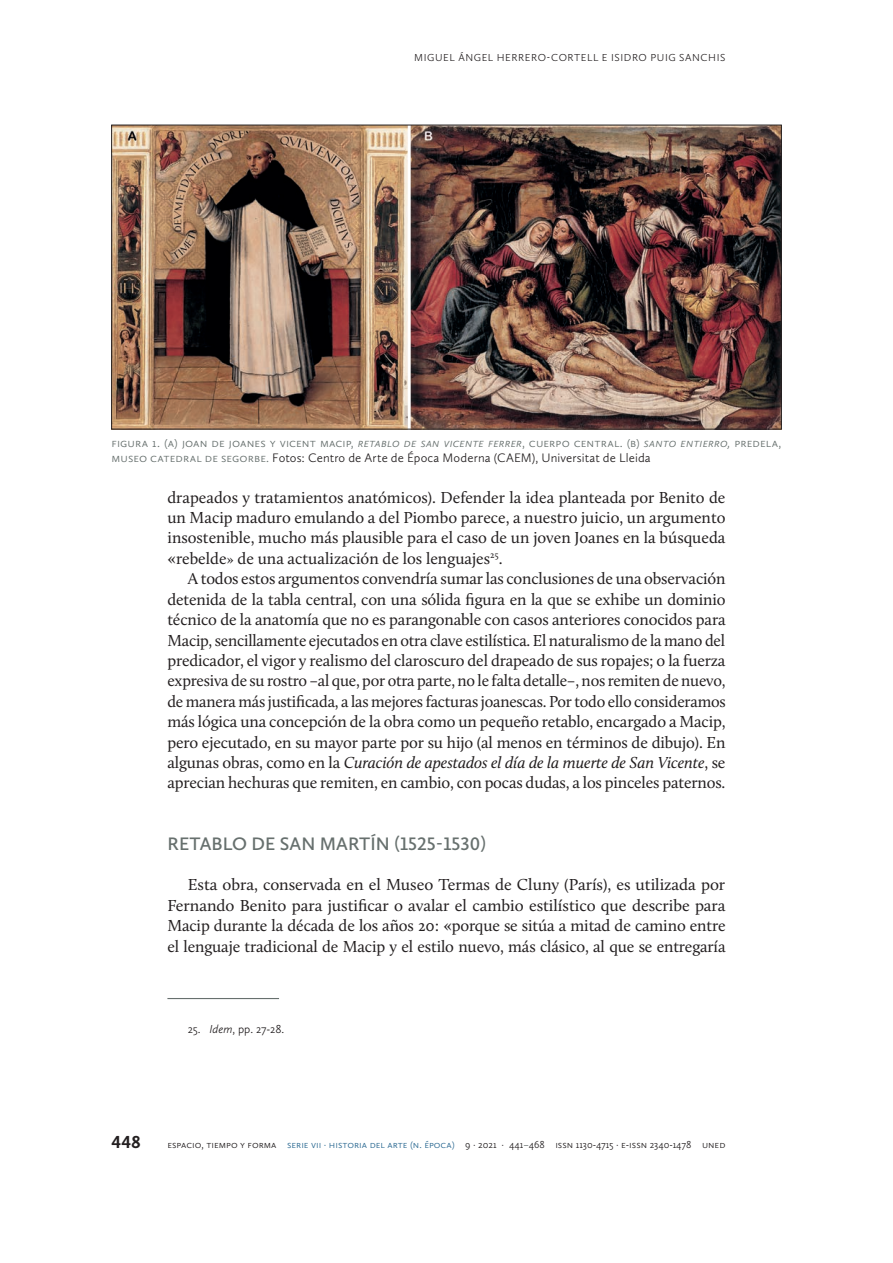
<style>
.page{position:relative;width:893px;height:1263px;background:#fff}
.page>*{position:absolute;margin:0;border:0;box-sizing:border-box;transform-origin:0 0}
.t1{font:600 18.75px "Calluna Sans";letter-spacing:.005em;color:#67706e}
.t2{font:700 18px "Calluna Sans";color:#231f20}
.t3{font:16.5px/20.4px "Calluna";letter-spacing:-.01em;color:#231f20;text-align:justify}
.t4{font:300 12.75px/14.2px "Calluna Sans";letter-spacing:.005em;color:#67706e}
.t5{font:300 12px "Calluna Sans";color:#231f20}
.t6{font:300 10.5px "Calluna Sans";color:#231f20}
.t7{font:300 10.5px "Calluna Sans";color:#286790}
.s1{font-style:italic}
.s2{color:#231f20}
.s3{font-size:13.5px}
.s4{color:#286790}
.s5{font-weight:400;color:#67706e}
</style>
<div class="page">
<hr style="left:167px;top:998px;width:112px;height:1px;background:#67706e">
<img style="left:113px;top:127px;width:666px;height:300px">
<p class="t6" style="left:414px;top:52px;width:17px">Miguel</p>
<p class="t6" style="left:458px;top:52px;width:15px">Ángel</p>
<p class="t6" style="left:497px;top:52px;width:16px">Herrero</p>
<p class="t6" style="left:547px;top:52px;width:16px">-Cortell</p>
<p class="t6" style="left:602px;top:52px;width:20px">e Isidro</p>
<p class="t6" style="left:650px;top:52px;width:14px">Puig</p>
<p class="t6" style="left:679px;top:52px;width:13px">Sanchis</p>
<p class="t4" style="left:112px;top:436px;width:671px">FIGURA 1. (A) JOAN DE JOAN ES Y VICENT MACIP, <span class="s1">RETABLO DE SAN VICENTE FERRER</span>, CUERPO CENTRAL. (B) <span class="s1">SANTO ENTIERRO,</span> PREDELA,<br>MUSEO CATEDRAL DE SEGORBE. <span class="s2">Fotos: Centro de Arte de Época Moderna (CAEM), Universitat de Lleida</span></p>
<p class="t3" style="left:167px;top:487px;width:560px">drapeados y tratamientos anatómicos). Defender la idea planteada por Benito de un Macip maduro emulando a del Piombo parece, a nuestro juicio, un argumento insostenible, mucho más plausible para el caso de un joven Joanes en la búsqueda «rebelde<span class="s3">»</span> de una actualización de los lenguajes<sup>25</sup>.</p>
<p class="t3" style="left:167px;top:568px;width:560px;text-indent:20px">A todos estos argumentos convendría sumar las conclusiones de una observación detenida de la tabla central, con una sólida figura en la que se exhibe un dominio técnico de la anatomía que no es parangonable con casos anteriores conocidos para Macip, sencillamente ejecutados en otra clave estilística. El naturalismo de la mano del predicador, el vigor y realismo del claroscuro del drapeado de sus ropajes; o la fuerza expresiva de su rostro –al que, por otra parte, no le falta detalle–, nos remiten de nuevo, de manera más justificada, a las mejores facturas joanescas. Por todo ello consideramos más lógica una concepción de la obra como un pequeño retablo, encargado a Macip, pero ejecutado, en su mayor parte por su hijo (al menos en términos de dibujo). En algunas obras, como en la <span class="s1">Curación de apestados el día de la muerte de San Vicente</span>, se aprecian hechuras que remiten, en cambio, con pocas dudas, a los pinceles paternos.</p>
<p class="t1" style="left:168px;top:832px;width:320px">RETABLO DE SAN MARTÍN (1525-1530)</p>
<p class="t3" style="left:167px;top:874px;width:560px;text-indent:20px">Esta obra, conservada en el Museo Termas de Cluny (París), es utilizada por Fernando Benito para justificar o avalar el cambio estilístico que describe para Macip durante la década de los años 20: «porque se sitúa a mitad de camino entre el lenguaje tradicional de Macip y el estilo nuevo, más clásico, al que se entregaría</p>
<p class="t5" style="left:188px;top:1022px;width:98px">25. <span class="s1">Idem</span>, pp. 27-28.</p>
<p class="t2" style="left:112px;top:1131px;width:31px">448</p>
<p class="t6" style="left:167px;top:1138px;width:129px">ESPACIO, TIEMPO Y FORMA <span class="s4">Serie</span></p>
<p class="t7" style="left:311px;top:1138px;width:30px">VII · historia</p>
<p class="t7" style="left:370px;top:1138px;width:24px">de l arte</p>
<p class="t7" style="left:410px;top:1138px;width:26px">(n. época</p>
<p class="t6" style="left:452px;top:1138px;width:275px"><span class="s4">)</span> 9 · 2021 · 441<span class="s5">–</span>468 ISSN 1130-4715 · e-iss n 2340-1478 UN ED</p>
</div>
